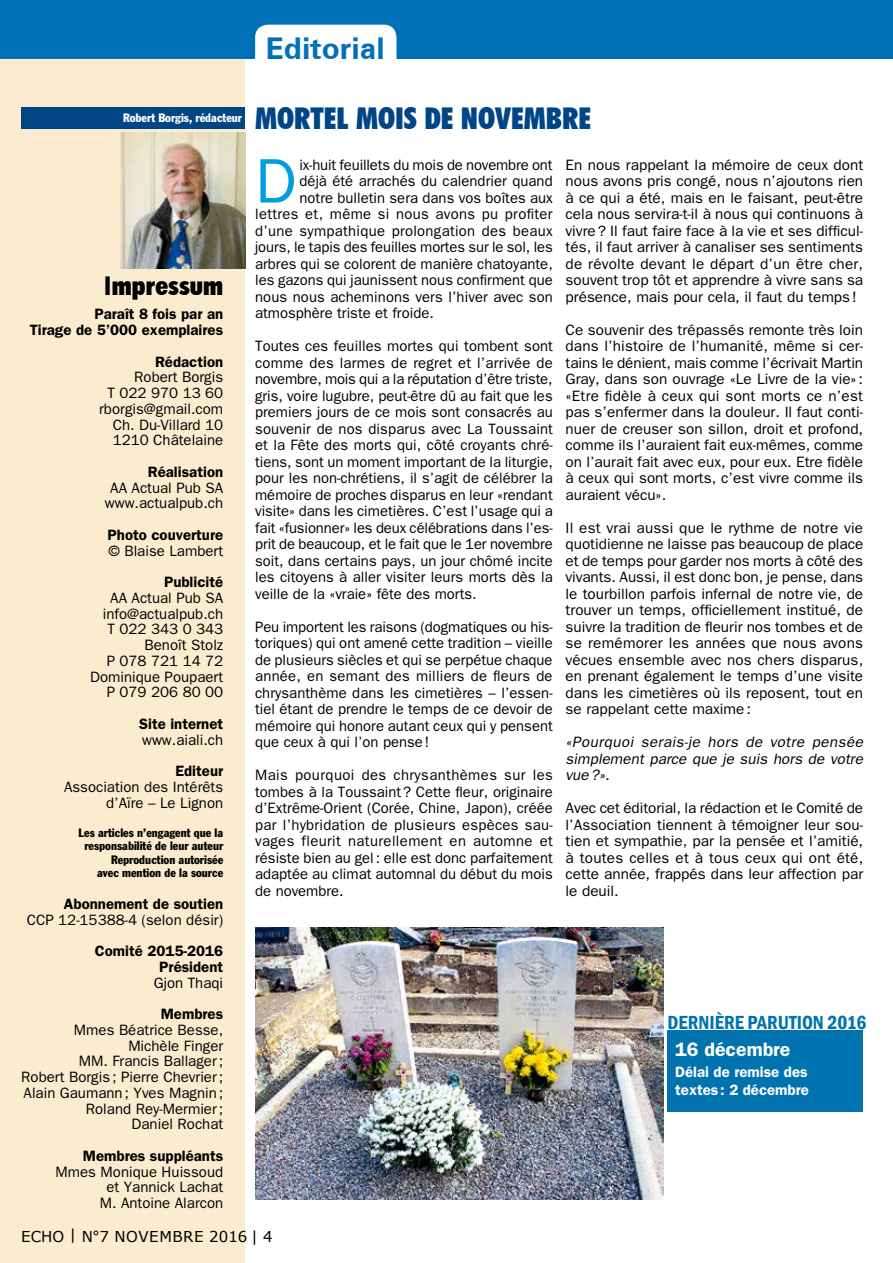
<style>
.page{position:relative;width:893px;height:1263px;background:#fff}
.page>*{position:absolute;margin:0;border:0;box-sizing:border-box;transform-origin:0 0}
.t1{font:63px "Franklin Gothic";color:#009ee0}
.t2{font:900 condensed 30px "Futura BT";color:#004687}
.t3{font:700 30px "Zurich BT";color:#0071b9}
.t4{font:900 condensed 27px "Futura BT";color:#000}
.t5{font:600 condensed 19.5px "Franklin Gothic";color:#0073af}
.t6{font:600 19.5px "Franklin Gothic";color:#fff}
.t7{font:15px/16.5px "Franklin Gothic";color:#000;text-align:justify}
.t8{font:600 15px/15.8px "Franklin Gothic";color:#000;text-align:right}
.t9{font:italic 15px/16.5px "Franklin Gothic";color:#000;text-align:justify}
.t10{font:15px "Franklin Gothic";letter-spacing:.02em;color:#000}
.t11{font:600 15px/18px "Franklin Gothic";color:#fff}
.t12{font:15px "Verdana";letter-spacing:.035em;color:#000}
.t13{font:condensed 12px/13.5px "Franklin Gothic";color:#000;text-align:right}
.t14{font:condensed 12px "Franklin Gothic";color:#fff}
.s1{font-family:"Franklin Gothic";font-weight:600;font-stretch:normal}
.s2{font-size:12.6px}
</style>
<div class="page">
<div style="left:0;top:0;width:245px;height:1263px;background:#fceccf"></div>
<img style="left:255px;top:927px;width:408px;height:272px">
<div style="left:0;top:0;width:893px;height:59px;background:#0071b9"></div>
<div style="left:255px;top:25px;width:141px;height:34px;background:#fff"></div>
<div style="left:21px;top:108px;width:224px;height:21px;background:#004687"></div>
<img style="left:120px;top:132px;width:125px;height:136px">
<div style="left:668px;top:1030px;width:195px;height:81px;background:#0073af"></div>
<h2 class="t3" style="left:266px;top:30px;width:120px">Editorial</h2>
<p class="t14" style="left:123px;top:111px;width:121px">Robert Borgis, rédacteur</p>
<h3 class="t4" style="left:104px;top:269px;width:121px"><span class="s1">I</span>mpressum</h3>
<p class="t8" style="left:30px;top:306px;width:195px">Paraît 8 fois par an<br>Tirage de 5’000 exemplaires</p>
<p class="t8" style="left:155px;top:353px;width:70px">Rédaction</p>
<p class="t7" style="left:99px;top:369px;width:126px;line-height:15.8px;text-align:right">Robert Borgis<br>T 022 970 13 60 rborgis@gmail.com<br>Ch. Du-Villard 10<br>1210 Châtelaine</p>
<p class="t8" style="left:148px;top:463px;width:77px">Réalisation</p>
<p class="t7" style="left:105px;top:479px;width:120px;line-height:15.8px;text-align:center">AA Actual Pub SA www.actualpub.ch</p>
<p class="t8" style="left:108px;top:526px;width:117px">Photo couverture</p>
<p class="t7" style="left:108px;top:542px;width:116px">© Blaise Lambert</p>
<p class="t8" style="left:164px;top:574px;width:61px">Publicité</p>
<p class="t7" style="left:90px;top:589px;width:135px;line-height:15.8px;text-align:right">AA Actual Pub SA info@actualpub.ch<br>T 022 343 0 343<br>Benoît Stolz<br>P 078 721 14 72<br>Dominique Poupaert<br>P 079 206 80 00</p>
<p class="t8" style="left:139px;top:715px;width:86px">Site internet</p>
<p class="t7" style="left:142px;top:731px;width:83px">www.aiali.ch</p>
<p class="t8" style="left:175px;top:763px;width:49px">Editeur</p>
<p class="t7" style="left:64px;top:778px;width:161px;line-height:15.8px;text-align:right">Association des Intérêts d’Aïre – Le Lignon</p>
<p class="t13" style="left:78px;top:826px;width:146px">Les articles n’engagent que la responsabilité de leur auteur<br>Reproduction autorisée<br>avec mention de la source</p>
<p class="t8" style="left:64px;top:895px;width:161px">Abonnement de soutien</p>
<p class="t7" style="left:27px;top:911px;width:198px">CCP 12-15388-4 (selon désir)</p>
<p class="t8" style="left:95px;top:943px;width:130px">Comité 2015-2016<br>Président</p>
<p class="t7" style="left:154px;top:974px;width:71px">Gjon Thaqi</p>
<p class="t8" style="left:161px;top:1006px;width:64px">Membres</p>
<p class="t7" style="left:21px;top:1021px;width:203px;line-height:15.8px;text-align:right">Mmes Béatrice Besse,<br>Michèle Finger<br>MM. Francis Ballager;<br>Robert Borgis; Pierre Chevrier;<br>Alain Gaumann; Yves Magnin;<br>Roland Rey-Mermier;<br>Daniel Rochat</p>
<p class="t8" style="left:83px;top:1147px;width:142px">Membres suppléants</p>
<p class="t7" style="left:56px;top:1163px;width:169px;line-height:15.8px;text-align:right">Mmes Monique Huissoud et Yannick Lachat<br>M. Antoine Alarcon</p>
<h2 class="t2" style="left:255px;top:100px;width:337px">MORTEL MOIS DE NOVEMBRE</h2>
<h1 class="t1" style="left:255px;top:145px;width:43px">D</h1>
<p class="t7" style="left:299px;top:156px;width:255px">ix-huit feuillets du mois de novembre ont</p>
<p class="t7" style="left:299px;top:172px;width:255px">déjà été arrachés du calendrier quand</p>
<p class="t7" style="left:299px;top:189px;width:255px">notre bulletin sera dans vos boîtes aux</p>
<p class="t10" style="left:255px;top:205px;width:299px">lettres et, même si nous avons pu profiter</p>
<p class="t10" style="left:255px;top:222px;width:299px">d’une sympathique prolongation des beaux</p>
<p class="t7" style="left:255px;top:238px;width:299px">jours, le tapis des feuilles mortes sur le sol, les</p>
<p class="t7" style="left:255px;top:255px;width:299px">arbres qui se colorent de manière chatoyante,</p>
<p class="t7" style="left:255px;top:271px;width:299px">les gazons qui jaunissent nous confirment que</p>
<p class="t7" style="left:255px;top:288px;width:299px">nous nous acheminons vers l’hiver avec son</p>
<p class="t7" style="left:255px;top:304px;width:180px">atmosphère triste et froide.</p>
<p class="t7" style="left:255px;top:337px;width:299px">Toutes ces feuilles mortes qui tombent sont comme des larmes de regret et l’arrivée de novembre, mois qui a la réputation d’être triste, gris, voire lugubre, peut-être dû au fait que les premiers jours de ce mois sont consacrés au souvenir de nos disparus avec La Toussaint et la Fête des morts qui, côté croyants chré&shy;tiens, sont un moment important de la liturgie, pour les non-chrétiens, il s’agit de célébrer la mémoire de proches disparus en leur «rendant visite» dans les cimetières. C’est l’usage qui a fait «fusionner» les deux célébrations dans l’es&shy;prit de beaucoup, et le fait que le 1er novembre soit, dans certains pays, un jour chômé incite les citoyens à aller visiter leurs morts dès la veille de la «vraie» fête des morts.</p>
<p class="t7" style="left:255px;top:618px;width:299px">Peu importent les raisons (dogmatiques ou his&shy;toriques) qui ont amené cette tradition – vieille de plusieurs siècles et qui se perpétue chaque année, en semant des milliers de fleurs de chrysanthème dans les cimetières – l’essen&shy;tiel étant de prendre le temps de ce devoir de mémoire qui honore autant ceux qui y pensent que ceux à qui l’on pense!</p>
<p class="t7" style="left:255px;top:766px;width:299px">Mais pourquoi des chrysanthèmes sur les tombes à la Toussaint? Cette fleur, originaire d’Extrême-Orient (Corée, Chine, Japon), créée par l’hybridation de plusieurs espèces sau&shy;vages fleurit naturellement en automne et résiste bien au gel: elle est donc parfaitement adaptée au climat automnal du début du mois de novembre.</p>
<p class="t7" style="left:566px;top:156px;width:299px">En nous rappelant la mémoire de ceux dont nous avons pris congé, nous n’ajoutons rien à ce qui a été, mais en le faisant, peut-être cela nous servira-t-il à nous qui continuons à vivre? Il faut faire face à la vie et ses difficul&shy;tés, il faut arriver à canaliser ses sentiments de révolte devant le départ d’un être cher, souvent trop tôt et apprendre à vivre sans sa présence, mais pour cela, il faut du temps!</p>
<p class="t7" style="left:566px;top:321px;width:299px">Ce souvenir des trépassés remonte très loin dans l’histoire de l’humanité, même si cer&shy;tains le dénient, mais comme l’écrivait Martin Gray, dans son ouvrage «Le Livre de la vie» : «Etre fidèle à ceux qui sont morts ce n’est pas s’enfermer dans la douleur. Il faut conti&shy;nuer de creuser son sillon, droit et profond, comme ils l’auraient fait eux-mêmes, comme on l’aurait fait avec eux, pour eux. Etre fidèle à ceux qui sont morts, c’est vivre comme ils auraient vécu».</p>
<p class="t7" style="left:566px;top:519px;width:299px">Il est vrai aussi que le rythme de notre vie quotidienne ne laisse pas beaucoup de place et de temps pour garder nos morts à côté des vivants. Aussi, il est donc bon, je pense, dans le tourbillon parfois infernal de notre vie, de trouver un temps, officiellement institué, de suivre la tradition de fleurir nos tombes et de se remémorer les années que nous avons vécues ensemble avec nos chers disparus, en prenant également le temps d’une visite dans les cimetières où ils reposent, tout en se rappelant cette maxime:</p>
<p class="t9" style="left:566px;top:733px;width:302px">«Pourquoi serais-je hors de votre pensée simplement parce que je suis hors de votre vue?».</p>
<p class="t7" style="left:566px;top:799px;width:299px">Avec cet éditorial, la rédaction et le Comité de l’Association tiennent à témoigner leur sou&shy;tien et sympathie, par la pensée et l’amitié, à toutes celles et à tous ceux qui ont été, cette année, frappés dans leur affection par le deuil.</p>
<h3 class="t5" style="left:668px;top:1009px;width:200px">DERNIÈRE PARUTION 2016</h3>
<h3 class="t6" style="left:675px;top:1038px;width:117px">16 décembre</h3>
<p class="t11" style="left:675px;top:1063px;width:135px">Délai de remise des textes: 2 décembre</p>
<p class="t12" style="left:21px;top:1226px;width:253px">ECHO | N<span class="s2">°</span>7 NOVEMBRE 2016 | 4</p>
</div>
